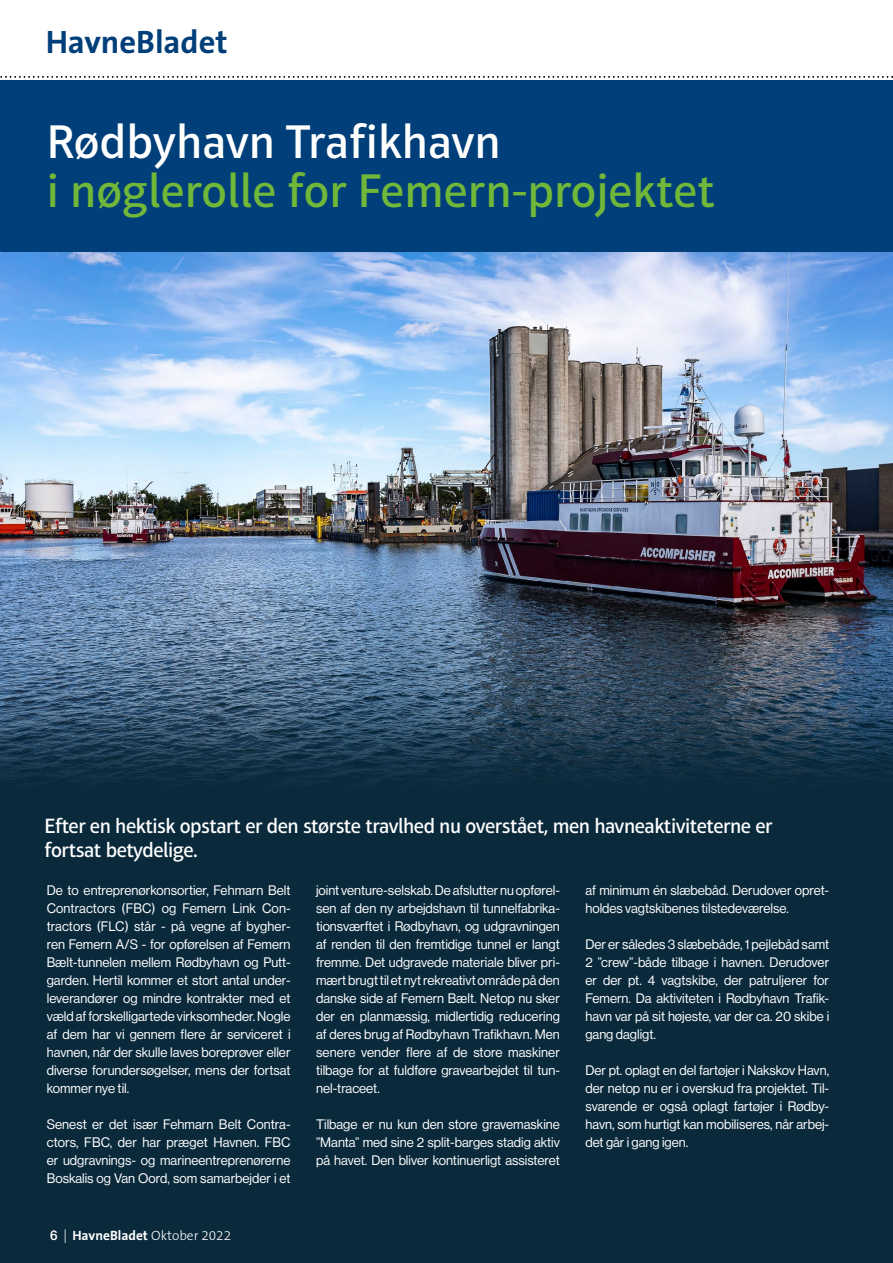
<style>
.page{position:relative;width:893px;height:1263px;background:#fff}
.page>*{position:absolute;margin:0;border:0;box-sizing:border-box;transform-origin:0 0}
.t1{font:500 48px "Aptifer Sans LTW01";color:#71b739}
.t2{font:500 48px "Aptifer Sans LTW01";color:#fff}
.t3{font:700 32.55px "The Sans OT7";color:#003f79}
.t4{font:500 21px/24px "Aptifer Sans LTW01";letter-spacing:-.025em;color:#fff}
.t5{font:13.5px/18px "N Haas Grotesk DS Pro 55 Rg";color:#fff;text-align:justify}
.t6{font:700 13.5px "The Sans OT7";color:#fff}
.s1{font-family:"Helvetica Neue LT Std";font-weight:500}
.s2{font-family:"Helvetica Neue LT Std";font-weight:300}
.s3{font-family:"The Sans OT3";font-weight:300}
</style>
<div class="page">
<div style="left:0;top:80px;width:893px;height:172px;background:#003f79"></div>
<img style="left:0;top:252px;width:893px;height:1011px">
<svg style="left:0;top:76px;width:893px;height:2px"></svg>
<h2 class="t3" style="left:46px;top:21px;width:183px">HavneBladet</h2>
<h1 class="t2" style="left:47px;top:113px;width:456px">Rødbyhavn Trafikhavn</h1>
<h1 class="t1" style="left:47px;top:163px;width:670px">i nøglerolle for Femern-projektet</h1>
<h3 class="t4" style="left:45px;top:814px;width:729px">Efter en hektisk opstart er den største travlhed nu overstået, men havneaktiviteterne er fortsat betydelige.</h3>
<p class="t5" style="left:316px;top:881px;width:245px">joint venture-selskab. De afslutter nu opførel&shy;sen af den ny arbejdshavn til tunnelfabrika&shy;tionsværftet i Rødbyhavn, og udgravningen af renden til den fremtidige tunnel er langt fremme. Det udgravede materiale bliver pri&shy;mært brugt til et nyt rekreativt område på den danske side af Femern Bælt. Netop nu sker der en planmæssig, midlertidig reducering af deres brug af Rødbyhavn Trafikhavn. Men senere vender flere af de store maskiner tilbage for at fuldføre gravearbejdet til tun&shy;nel-traceet.</p>
<p class="t5" style="left:316px;top:1115px;width:245px">Tilbage er nu kun den store gravemaskine ”Manta” med sine 2 split-barges stadig aktiv på havet. Den bliver kontinuerligt assisteret</p>
<p class="t5" style="left:585px;top:881px;width:245px">af minimum én slæbebåd. Derudover opret&shy;holdes vagtskibenes tilstedeværelse.</p>
<p class="t5" style="left:585px;top:935px;width:245px">Der er således 3 slæbebåde, 1 pejlebåd samt 2 ”crew”-både tilbage i havnen. Derudover er der pt. 4 vagtskibe, der patruljerer for Femern. Da aktiviteten i Rødbyhavn Trafik&shy;havn var på sit højeste, var der ca. 20 skibe i gang dagligt.</p>
<p class="t5" style="left:585px;top:1061px;width:245px">Der pt. oplagt en del fartøjer i Nakskov Havn, der netop nu er i overskud fra projektet. Til&shy;svarende er også oplagt fartøjer i Rødby&shy;havn, som hurtigt kan mobiliseres, når arbej&shy;det går i gang igen.</p>
<p class="t5" style="left:47px;top:881px;width:245px">De to entreprenørkonsortier, Fehmarn Belt Contractors (FBC) og Femern Link Con&shy;tractors (FLC) står - på vegne af bygher&shy;ren Femern A/S - for opførelsen af Femern Bælt-tunnelen mellem Rødbyhavn og Putt&shy;garden. Hertil kommer et stort antal under&shy;leverandører og mindre kontrakter med et væld af forskelligartede virksomheder. Nogle af dem har vi gennem flere år serviceret i havnen, når der skulle laves boreprøver eller diverse forundersøgelser, mens der fortsat kommer nye til.</p>
<p class="t5" style="left:47px;top:1115px;width:245px">Senest er det især Fehmarn Belt Contra&shy;ctors, FBC, der har præget Havnen. FBC er udgravnings- og marineentreprenørerne Boskalis og Van Oord, som samarbejder i et</p>
<p class="t6" style="left:50px;top:1226px;width:183px"><span class="s1">6</span> <span class="s2">|</span> HavneBladet <span class="s3">Oktober 2022</span></p>
</div>
